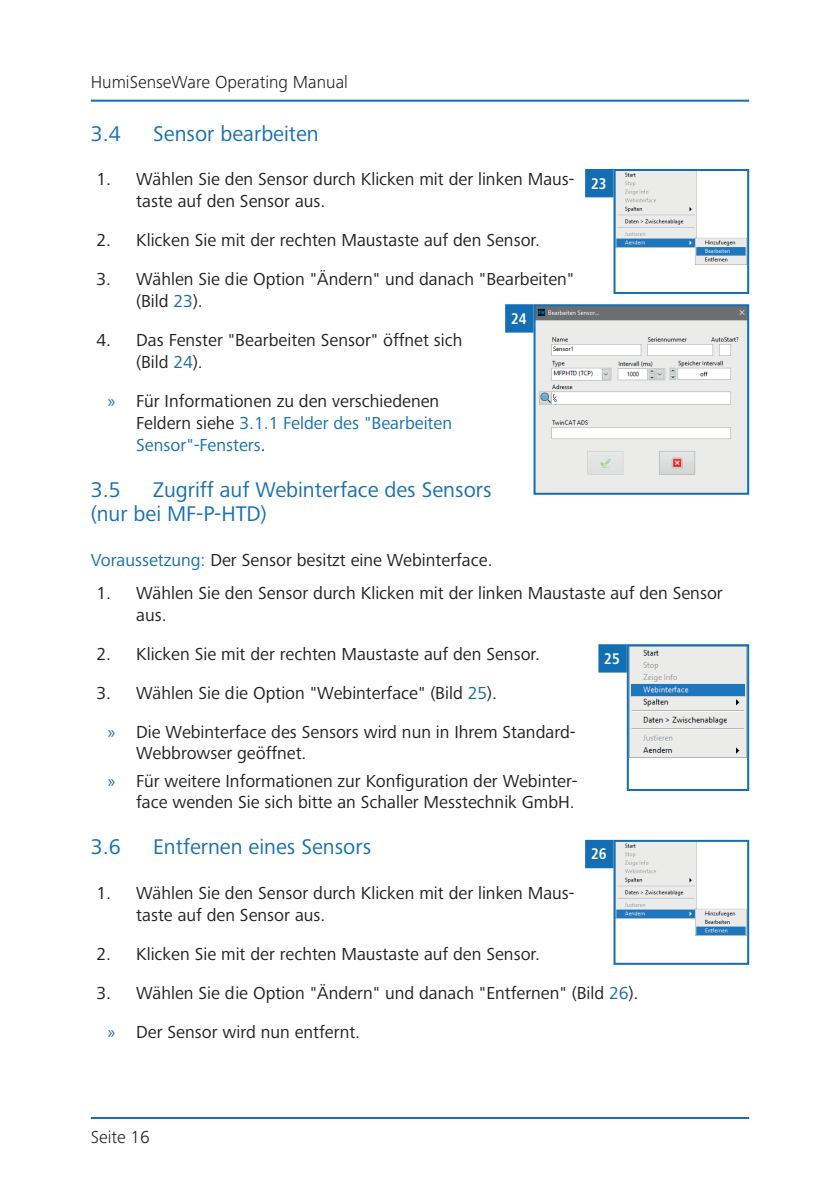
<style>
.page{position:relative;width:840px;height:1191px;background:#fff}
.page>*{position:absolute;margin:0;border:0;box-sizing:border-box;transform-origin:0 0}
.t1{font:22px/24px "Frutiger Next Pro";color:#136eb4}
.t2{font:18px/22px "Frutiger Next Pro";color:#231f20}
.t3{font:300 18px "Frutiger Next Pro";color:#231f20}
.t4{font:700 condensed 16px "Frutiger Next Pro";color:#fff}
.s1{color:#136eb4}
.s2{font-family:"Myriad Pro";color:#136eb4}
</style>
<div class="page">
<hr style="left:91px;top:100px;width:657px;height:2px;background:#136eb4">
<hr style="left:91px;top:1117px;width:657px;height:2px;background:#136eb4">
<div style="left:585px;top:170px;width:27px;height:26px;background:#136eb4"></div>
<div style="left:584px;top:169px;width:29px;height:28px;border:2px solid #136eb4"></div>
<img style="left:616px;top:172px;width:129px;height:93px">
<div style="left:613px;top:169px;width:135px;height:125px;border:2px solid #136eb4"></div>
<div style="left:506px;top:305px;width:26px;height:26px;background:#136eb4"></div>
<div style="left:505px;top:304px;width:28px;height:28px;border:2px solid #136eb4"></div>
<img style="left:536px;top:307px;width:209px;height:185px">
<div style="left:533px;top:304px;width:215px;height:191px;border:2px solid #136eb4"></div>
<div style="left:599px;top:645px;width:26px;height:26px;background:#136eb4"></div>
<div style="left:598px;top:644px;width:28px;height:28px;border:2px solid #136eb4"></div>
<img style="left:629px;top:647px;width:116px;height:110px">
<div style="left:626px;top:644px;width:122px;height:147px;border:2px solid #136eb4"></div>
<div style="left:585px;top:841px;width:27px;height:26px;background:#136eb4"></div>
<div style="left:584px;top:840px;width:29px;height:28px;border:2px solid #136eb4"></div>
<img style="left:616px;top:843px;width:129px;height:92px">
<div style="left:613px;top:840px;width:135px;height:124px;border:2px solid #136eb4"></div>
<p class="t3" style="left:91px;top:72px;width:258px">HumiSenseWare Operating Manual</p>
<p class="t1" style="left:91px;top:121px;width:31px">3.4</p>
<p class="t1" style="left:153px;top:121px;width:167px">Sensor bearbeiten</p>
<p class="t2" style="left:136px;top:168px;width:440px;text-indent:-40px">1. Wählen Sie den Sensor durch Klicken mit der linken Maus&shy;taste auf den Sensor aus.</p>
<p class="t2" style="left:96px;top:229px;width:445px">2. Klicken Sie mit der rechten Maustaste auf den Sensor.</p>
<p class="t2" style="left:136px;top:268px;width:439px;text-indent:-40px">3. Wählen Sie die Option "Ändern" und danach "Bearbeiten" (Bild <span class="s1">23</span>).</p>
<p class="t2" style="left:136px;top:329px;width:327px;text-indent:-40px">4. Das Fenster "Bearbeiten Sensor" öffnet sich (Bild <span class="s1">24</span>).</p>
<p class="t2" style="left:136px;top:390px;width:317px;text-indent:-28px"><span class="s2">»</span> Für Informationen zu den verschiedenen<br>Feldern siehe <span class="s1">3.1.1 Felder des "Bearbeiten<br>Sensor"-Fensters</span>.</p>
<p class="t1" style="left:91px;top:478px;width:31px">3.5</p>
<p class="t4" style="left:590px;top:174px;width:17px">23</p>
<p class="t4" style="left:510px;top:309px;width:17px">24</p>
<p class="t1" style="left:91px;top:478px;width:402px;text-indent:62px">Zugriff auf Webinterface des Sensors (nur bei MF-P-HTD)</p>
<p class="t2" style="left:91px;top:549px;width:403px"><span class="s1">Voraussetzung:</span> Der Sensor besitzt eine Webinterface.</p>
<p class="t2" style="left:136px;top:582px;width:588px;text-indent:-40px">1. Wählen Sie den Sensor durch Klicken mit der linken Maustaste auf den Sensor aus.</p>
<p class="t2" style="left:96px;top:643px;width:445px">2. Klicken Sie mit der rechten Maustaste auf den Sensor.</p>
<p class="t2" style="left:108px;top:674px;width:469px;line-height:38.6px;text-indent:-11px">3. Wählen Sie die Option "Webinterface" (Bild <span class="s1">25</span>).<br><span class="s2">»</span> Die Webinterface des Sensors wird nun in Ihrem Standard-</p>
<p class="t2" style="left:108px;top:740px;width:471px;line-height:27.2px;text-indent:28px">Webbrowser geöffnet.<br><span class="s2">»</span> Für weitere Informationen zur Konfiguration der Webinter-</p>
<p class="t2" style="left:136px;top:791px;width:440px">face wenden Sie sich bitte an Schaller Messtechnik GmbH.</p>
<p class="t1" style="left:91px;top:835px;width:31px">3.6</p>
<p class="t1" style="left:153px;top:835px;width:219px">Entfernen eines Sensors</p>
<p class="t2" style="left:136px;top:882px;width:440px;text-indent:-40px">1. Wählen Sie den Sensor durch Klicken mit der linken Maus&shy;taste auf den Sensor aus.</p>
<p class="t2" style="left:96px;top:943px;width:445px">2. Klicken Sie mit der rechten Maustaste auf den Sensor.</p>
<p class="t2" style="left:108px;top:973px;width:531px;line-height:38.6px;text-indent:-11px">3. Wählen Sie die Option "Ändern" und danach "Entfernen" (Bild <span class="s1">26</span>). <span class="s2">»</span> Der Sensor wird nun entfernt.</p>
<p class="t4" style="left:604px;top:649px;width:17px">25</p>
<p class="t4" style="left:590px;top:845px;width:17px">26</p>
<p class="t3" style="left:91px;top:1126px;width:60px">Seite 16</p>
</div>
